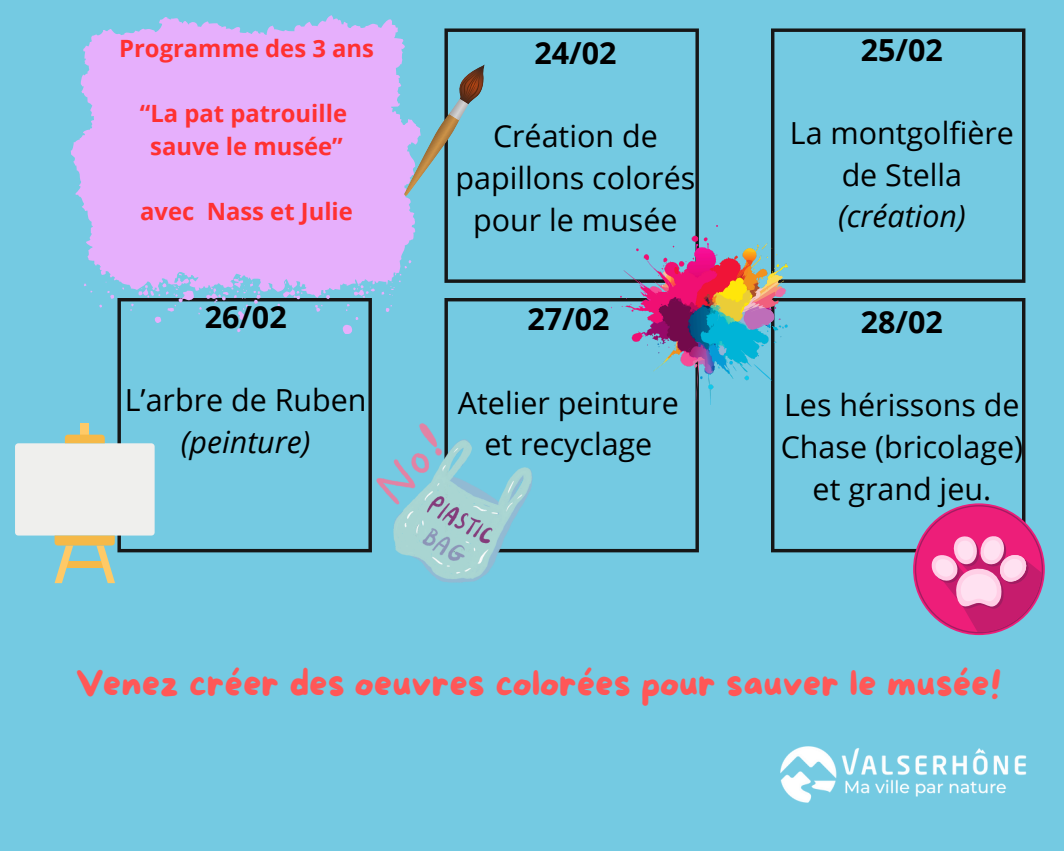
<style>
.page{position:relative;width:1064px;height:851px;background:#fff}
.page>*{position:absolute;margin:0;border:0;box-sizing:border-box;transform-origin:0 0}
.t1{font:36px "More Sugar";color:#ff5757}
.t2{font:30.45px/41.7px "Open Sans";color:#000;text-align:center}
.t3{font:700 30.45px "Open Sans";color:#000}
.t4{font:700 23.85px "Open Sans";color:#ff3131}
.s1{font-style:italic}
</style>
<div class="page">
<div style="left:0;top:0;width:1063px;height:850px;background:#74cae2"></div>
<svg style="left:444px;top:28px;width:254px;height:255px"></svg>
<svg style="left:117px;top:334px;width:255px;height:218px"></svg>
<svg style="left:444px;top:298px;width:254px;height:254px"></svg>
<svg style="left:771px;top:298px;width:254px;height:254px"></svg>
<svg style="left:771px;top:28px;width:254px;height:255px"></svg>
<svg style="left:71px;top:15px;width:345px;height:319px;fill:#e6affc"></svg>
<img style="left:780px;top:746px;width:247px;height:57px">
<div style="left:80px;top:423px;width:9px;height:11px;background:#ffca67"></div>
<div style="left:15px;top:443px;width:140px;height:92px;background:#efefed;border-radius:3px"></div>
<svg style="left:55px;top:535px;width:60px;height:48px"></svg>
<svg style="left:65px;top:434px;width:40px;height:9px"></svg>
<svg style="left:912px;top:503px;width:132px;height:132px"></svg>
<div style="left:915px;top:506px;width:126px;height:126px;background:#ed1e79;border-radius:50%"></div>
<svg style="left:929px;top:532px;width:112px;height:100px"></svg>
<img style="left:376px;top:423px;width:156px;height:159px">
<img style="left:611px;top:225px;width:176px;height:179px">
<svg style="left:404px;top:64px;width:81px;height:132px"></svg>
<p class="t4" style="left:119px;top:31px;width:256px">Programme des 3 ans</p>
<p class="t4" style="left:140px;top:96px;width:209px">“La pat patrouille</p>
<p class="t4" style="left:150px;top:129px;width:194px">sauve le musée”</p>
<p class="t4" style="left:140px;top:194px;width:214px">avec Nass et Julie</p>
<h3 class="t3" style="left:204px;top:295px;width:83px">26/02</h3>
<p class="t2" style="left:125px;top:378px;width:243px">L’arbre de Ruben <span class="s1">(peinture)</span></p>
<h2 class="t3" style="left:534px;top:31px;width:83px">24/02</h2>
<h3 class="t2" style="left:455px;top:114px;width:241px">Création de papillons colorés pour le musée</h3>
<p class="t3" style="left:527px;top:298px;width:83px">27/02</p>
<p class="t2" style="left:458px;top:381px;width:222px">Atelier peinture et recyclage</p>
<p class="t3" style="left:860px;top:28px;width:83px">25/02</p>
<h2 class="t2" style="left:789px;top:111px;width:225px">La montgolfière de Stella <span class="s1">(création)</span></h2>
<p class="t3" style="left:860px;top:300px;width:83px">28/02</p>
<p class="t2" style="left:780px;top:384px;width:244px">Les hérissons de<br>Chase (bricolage) et grand jeu.</p>
<h2 class="t1" style="left:76px;top:664px;width:927px">Venez créer des oeuvres colorées pour sauver le musée!</h2>
</div>
